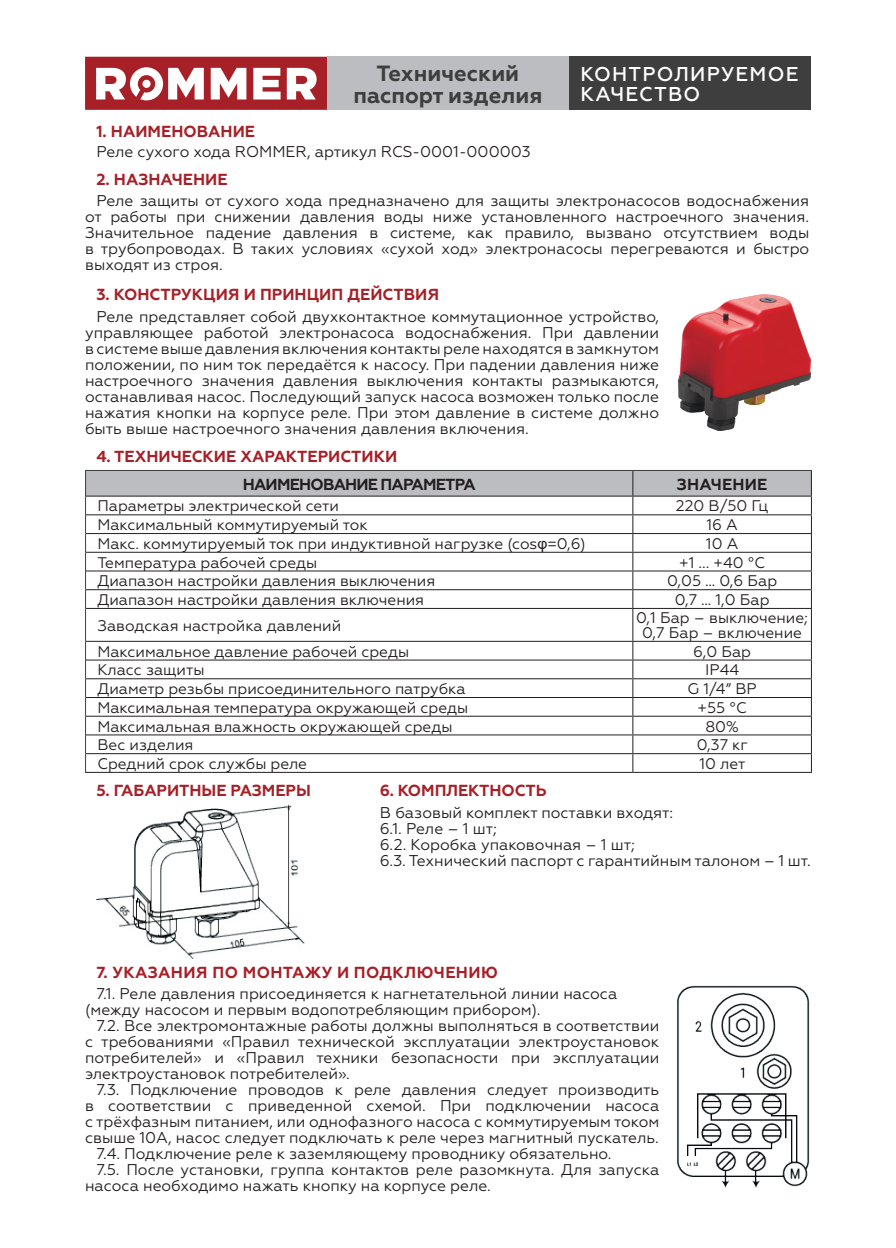
<style>
.page{position:relative;width:896px;height:1248px;background:#fff}
.page>*{position:absolute;margin:0;border:0;box-sizing:border-box;transform-origin:0 0}
.t1{font:700 22px/22px "Geometria";color:#3e3e3f;text-align:center}
.t2{font:500 20px/20px "Geometria";letter-spacing:.06em;color:#fff}
.t3{font:700 16px "Geometria";color:#a71f27}
.t4{font:700 16px "Geometria";letter-spacing:.025em;color:#a71f27}
.t5{font:700 16px "Geometria";letter-spacing:-.05em;color:#231f20}
.t6{font:700 16px "Geometria";letter-spacing:.01em;color:#231f20}
.t7{font:15.6px/16px "Geometria";color:#231f20;text-align:justify}
.t8{font:15.4px/15px "Geometria";color:#231f20;text-align:center}
.s1{font-family:"Arial"}
</style>
<div class="page">
<hr style="left:85px;top:608px;width:1px;height:33px;background:#3e3e3f">
<svg style="left:85px;top:641px;width:1px;height:130px"></svg>
<hr style="left:86px;top:608px;width:547px;height:1px;background:#231f20">
<hr style="left:633px;top:608px;width:179px;height:1px;background:#231f20">
<hr style="left:632px;top:609px;width:1px;height:31px;background:#231f20">
<hr style="left:811px;top:609px;width:1px;height:31px;background:#231f20">
<hr style="left:86px;top:640px;width:547px;height:1px;background:#231f20">
<hr style="left:633px;top:640px;width:179px;height:1px;background:#231f20">
<hr style="left:86px;top:659px;width:547px;height:1px;background:#231f20">
<hr style="left:633px;top:659px;width:179px;height:1px;background:#231f20">
<hr style="left:86px;top:678px;width:547px;height:1px;background:#231f20">
<hr style="left:633px;top:678px;width:179px;height:1px;background:#231f20">
<hr style="left:86px;top:697px;width:547px;height:1px;background:#231f20">
<hr style="left:633px;top:697px;width:179px;height:1px;background:#231f20">
<hr style="left:86px;top:715px;width:547px;height:1px;background:#231f20">
<hr style="left:633px;top:715px;width:179px;height:1px;background:#231f20">
<hr style="left:86px;top:734px;width:547px;height:1px;background:#231f20">
<hr style="left:633px;top:734px;width:179px;height:1px;background:#231f20">
<hr style="left:86px;top:753px;width:547px;height:1px;background:#231f20">
<hr style="left:633px;top:753px;width:179px;height:1px;background:#231f20">
<svg style="left:632px;top:641px;width:1px;height:130px"></svg>
<svg style="left:811px;top:641px;width:1px;height:130px"></svg>
<hr style="left:85px;top:771px;width:548px;height:1px;background:#231f20">
<hr style="left:633px;top:771px;width:179px;height:1px;background:#231f20">
<svg style="left:85px;top:470px;width:727px;height:138px"></svg>
<img style="left:96px;top:804px;width:209px;height:153px">
<svg style="left:85px;top:57px;width:242px;height:53px"></svg>
<div style="left:327px;top:57px;width:242px;height:53px;background:#bcbdc0"></div>
<div style="left:569px;top:57px;width:242px;height:53px;background:#3e3e3f"></div>
<img style="left:677px;top:294px;width:133px;height:136px">
<img style="left:677px;top:985px;width:133px;height:202px">
<h1 class="t1" style="left:353px;top:62px;width:190px">Технический паспорт изделия</h1>
<p class="t2" style="left:580px;top:64px;width:219px">КОНТРОЛИРУЕМОЕ<br>КАЧЕСТВО</p>
<p class="t3" style="left:96px;top:122px;width:160px">1. НАИМЕНОВАНИЕ</p>
<p class="t7" style="left:96px;top:143px;width:436px">Реле сухого хода ROMMER, артикул RCS-0001-000003</p>
<p class="t3" style="left:96px;top:170px;width:133px">2. НАЗНАЧЕНИЕ</p>
<p class="t7" style="left:85px;top:192px;width:726px;text-indent:11px">Реле защиты от сухого хода предназначено для защиты электронасосов водоснабжения от работы при снижении давления воды ниже установленного настроечного значения.<br>Значительное падение давления в системе, как правило, вызвано отсутствием воды в трубопроводах. В таких условиях «сухой ход» электронасосы перегреваются и быстро выходят из строя.</p>
<p class="t3" style="left:96px;top:285px;width:344px">3. КОНСТРУКЦИЯ И ПРИНЦИП ДЕЙСТВИЯ</p>
<p class="t7" style="left:85px;top:308px;width:576px;text-indent:11px">Реле представляет собой двухконтактное коммутационное устройство, управляющее работой электронасоса водоснабжения. При давлении в системе выше давления включения контакты реле находятся в замкнутом положении, по ним ток передаётся к насосу. При падении давления ниже настроечного значения давления выключения контакты размыкаются, останавливая насос. Последующий запуск насоса возможен только после нажатия кнопки на корпусе реле. При этом давление в системе должно быть выше настроечного значения давления включения.</p>
<p class="t3" style="left:96px;top:447px;width:302px">4. ТЕХНИЧЕСКИЕ ХАРАКТЕРИСТИКИ</p>
<p class="t5" style="left:243px;top:474px;width:234px">НАИМЕНОВАНИЕ ПАРАМЕТРА</p>
<p class="t6" style="left:677px;top:474px;width:92px">ЗНАЧЕНИЕ</p>
<p class="t8" style="left:97px;top:498px;width:243px">Параметры электрической сети</p>
<p class="t8" style="left:676px;top:498px;width:94px">220 В/50 Гц</p>
<p class="t8" style="left:97px;top:517px;width:272px">Максимальный коммутируемый ток</p>
<p class="t8" style="left:706px;top:517px;width:33px">16 А</p>
<p class="t8" style="left:97px;top:536px;width:490px">Макс. коммутируемый ток при индуктивной нагрузке (cos<span class="s1">φ</span>=0,6)</p>
<p class="t8" style="left:706px;top:536px;width:34px">10 А</p>
<p class="t8" style="left:97px;top:554px;width:221px">Температура рабочей среды</p>
<p class="t8" style="left:679px;top:554px;width:87px">+1 ... +40 °С</p>
<p class="t8" style="left:97px;top:573px;width:339px">Диапазон настройки давления выключения</p>
<p class="t8" style="left:667px;top:573px;width:112px">0,05 … 0,6 Бар</p>
<p class="t8" style="left:97px;top:592px;width:328px">Диапазон настройки давления включения</p>
<p class="t8" style="left:675px;top:592px;width:96px">0,7 … 1,0 Бар</p>
<p class="t8" style="left:97px;top:618px;width:245px">Заводская настройка давлений</p>
<p class="t8" style="left:636px;top:610px;width:173px">0,1 Бар – выключение;<br>0,7 Бар – включение</p>
<p class="t8" style="left:97px;top:643px;width:313px">Максимальное давление рабочей среды</p>
<p class="t8" style="left:693px;top:643px;width:59px">6,0 Бар</p>
<p class="t8" style="left:97px;top:662px;width:109px">Класс защиты</p>
<p class="t8" style="left:705px;top:662px;width:36px">IP44</p>
<p class="t8" style="left:97px;top:681px;width:369px">Диаметр резьбы присоединительного патрубка</p>
<p class="t8" style="left:687px;top:681px;width:71px">G 1/4” ВР</p>
<p class="t8" style="left:97px;top:700px;width:372px">Максимальная температура окружающей среды</p>
<p class="t8" style="left:697px;top:700px;width:51px">+55 °С</p>
<p class="t8" style="left:97px;top:718px;width:356px">Максимальная влажность окружающей среды</p>
<p class="t8" style="left:705px;top:718px;width:35px">80%</p>
<p class="t8" style="left:97px;top:737px;width:97px">Вес изделия</p>
<p class="t8" style="left:697px;top:737px;width:53px">0,37 кг</p>
<p class="t8" style="left:97px;top:756px;width:211px">Средний срок службы реле</p>
<p class="t8" style="left:699px;top:756px;width:47px">10 лет</p>
<p class="t3" style="left:96px;top:780px;width:216px">5. ГАБАРИТНЫЕ РАЗМЕРЫ</p>
<p class="t3" style="left:380px;top:780px;width:168px">6. КОМПЛЕКТНОСТЬ</p>
<p class="t7" style="left:380px;top:804px;width:432px;text-align:left">В базовый комплект поставки входят:<br>6.1. Реле – 1 шт;<br>6.2. Коробка упаковочная – 1 шт;<br>6.3. Технический паспорт с гарантийным талоном – 1 шт.</p>
<p class="t4" style="left:96px;top:963px;width:403px">7. УКАЗАНИЯ ПО МОНТАЖУ И ПОДКЛЮЧЕНИЮ</p>
<p class="t7" style="left:85px;top:985px;width:534px;text-indent:11px">7.1. Реле давления присоединяется к нагнетательной линии насоса (между насосом и первым водопотребляющим прибором).</p>
<p class="t7" style="left:85px;top:1017px;width:576px;text-indent:11px">7.2. Все электромонтажные работы должны выполняться в соответствии с требованиями «Правил технической эксплуатации электроустановок потребителей» и «Правил техники безопасности при эксплуатации электроустановок потребителей».</p>
<p class="t7" style="left:96px;top:1081px;width:564px">7.3. Подключение проводов к реле давления следует производить</p>
<p class="t7" style="left:85px;top:1097px;width:576px">в соответствии с приведенной схемой. При подключении насоса</p>
<p class="t7" style="left:85px;top:1113px;width:576px">с трёхфазным питанием, или однофазного насоса с коммутируемым током</p>
<p class="t7" style="left:85px;top:1129px;width:575px">свыше 10А, насос следует подключать к реле через магнитный пускатель.</p>
<p class="t7" style="left:96px;top:1145px;width:516px">7.4. Подключение реле к заземляющему проводнику обязательно.</p>
<p class="t7" style="left:96px;top:1161px;width:564px">7.5. После установки, группа контактов реле разомкнута. Для запуска</p>
<p class="t7" style="left:85px;top:1177px;width:407px">насоса необходимо нажать кнопку на корпусе реле.</p>
</div>
